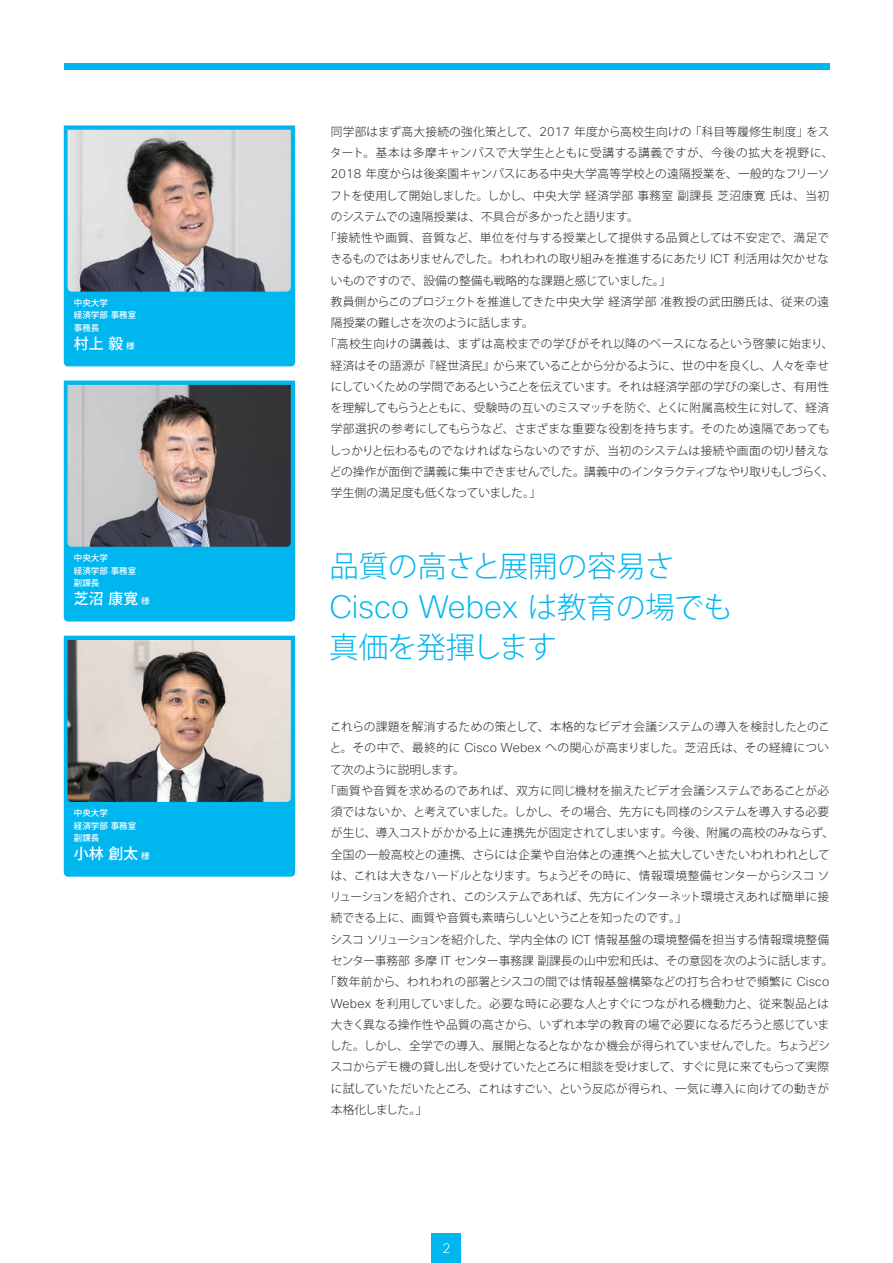
<style>
.page{position:relative;width:893px;height:1263px;background:#fff}
.page>*{position:absolute;margin:0;border:0;box-sizing:border-box;transform-origin:0 0}
.t1{font:200 31.5px "Cisco Sans";color:#00b6ef}
.t2{font:29.4px "Koz Go Pr 6 N Light 90 pv RKSJ H";letter-spacing:-.01em;color:#00b6ef}
.t3{font:14.85px "Koz Go Pr 6 N Medium 90 pv RKSJ H";color:#fff}
.t4{font:200 13.65px "Cisco Sans";color:#fff}
.t5{font:11.7px "Koz Go Pr 6 N Light 90 pv RKSJ H";letter-spacing:.005em;color:#231f20}
.t6{font:11.7px "Koz Go Pr 6 N Light 90 pv RKSJ H";letter-spacing:-.015em;color:#231f20}
.t7{font:11.7px "Koz Go Pr 6 N Light 90 pv RKSJ H";letter-spacing:.04em;color:#231f20}
.t8{font:11.7px "Koz Go Pr 6 N Light 90 pv RKSJ H";letter-spacing:.035em;color:#231f20}
.t9{font:11.7px "Koz Go Pr 6 N Light 90 pv RKSJ H";letter-spacing:-.035em;color:#231f20}
.t10{font:11.7px "Koz Go Pr 6 N Light 90 pv RKSJ H";letter-spacing:-.025em;color:#231f20}
.t11{font:11.7px "Koz Go Pr 6 N Light 90 pv RKSJ H";letter-spacing:-.03em;color:#231f20}
.t12{font:11.7px "Koz Go Pr 6 N Light 90 pv RKSJ H";letter-spacing:-.02em;color:#231f20}
.t13{font:11.7px "Koz Go Pr 6 N Light 90 pv RKSJ H";letter-spacing:.03em;color:#231f20}
.t14{font:11.7px "Koz Go Pr 6 N Light 90 pv RKSJ H";letter-spacing:.025em;color:#231f20}
.t15{font:11.7px "Koz Go Pr 6 N Light 90 pv RKSJ H";letter-spacing:.05em;color:#231f20}
.t16{font:11.7px "Koz Go Pr 6 N Light 90 pv RKSJ H";letter-spacing:-.055em;color:#231f20}
.t17{font:8.55px/12.8px "Koz Go Pr 6 N Medium 90 pv RKSJ H";color:#fff}
.s1{font-size:8.55px}
.s2{font-family:"Cisco Sans";font-weight:200;font-size:12.45px}
.s3{font-family:"Koz Go Pr 6 N Light 90 pv RKSJ H";font-weight:400;font-size:29.4px}
</style>
<div class="page">
<div style="left:64px;top:64px;width:765px;height:6px;background:#00b6ef"></div>
<div style="left:432px;top:1233px;width:29px;height:30px;background:#00b6ef"></div>
<div style="left:64px;top:125px;width:231px;height:241px;background:#00b6ef"></div>
<img style="left:68px;top:130px;width:223px;height:162px">
<div style="left:64px;top:381px;width:231px;height:240px;background:#00b6ef"></div>
<img style="left:68px;top:385px;width:223px;height:162px">
<div style="left:64px;top:636px;width:231px;height:241px;background:#00b6ef"></div>
<img style="left:68px;top:640px;width:223px;height:162px">
<p class="t17" style="left:74px;top:297px;width:64px">中央大学<br>経済学部事務室事務長</p>
<p class="t3" style="left:74px;top:338px;width:62px">村上毅<span class="s1">様</span></p>
<p class="t17" style="left:74px;top:552px;width:64px">中央大学<br>経済学部事務室副課長</p>
<p class="t3" style="left:74px;top:593px;width:77px">芝沼康寛<span class="s1">様</span></p>
<p class="t17" style="left:74px;top:807px;width:64px">中央大学<br>経済学部事務室副課長</p>
<p class="t3" style="left:74px;top:848px;width:77px">小林創太<span class="s1">様</span></p>
<p class="t5" style="left:331px;top:127px;width:500px">同学部はまず高大接続の強化策として、<span class="s2">2017</span> 年度から高校生向けの「科目等履修生制度」をス</p>
<p class="t15" style="left:330px;top:148px;width:505px">タート。基本は多摩キャンパスで大学生とともに受講する講義ですが、今後の拡大を視野に、</p>
<p class="t5" style="left:331px;top:169px;width:500px"><span class="s2">2018</span> 年度からは後楽園キャンパスにある中央大学高等学校との遠隔授業を、一般的なフリーソ</p>
<p class="t8" style="left:330px;top:191px;width:500px">フトを使用して開始しました。しかし、中央大学経済学部事務室副課長芝沼康寛氏は、当初</p>
<p class="t6" style="left:331px;top:212px;width:309px">のシステムでの遠隔授業は、不具合が多かったと語ります。</p>
<p class="t7" style="left:325px;top:233px;width:506px">「接続性や画質、音質など、単位を付与する授業として提供する品質としては不安定で、満足で</p>
<p class="t5" style="left:331px;top:254px;width:500px">きるものではありませんでした。われわれの取り組みを推進するにあたり <span class="s2">ICT</span> 利活用は欠かせな</p>
<p class="t6" style="left:331px;top:276px;width:341px">いものですので、設備の整備も戦略的な課題と感じていました。」</p>
<p class="t8" style="left:331px;top:297px;width:500px">教員側からこのプロジェクトを推進してきた中央大学経済学部准教授の武田勝氏は、従来の遠</p>
<p class="t9" style="left:331px;top:318px;width:205px">隔授業の難しさを次のように話します。</p>
<p class="t13" style="left:325px;top:340px;width:510px">「高校生向けの講義は、まずは高校までの学びがそれ以降のベースになるという啓蒙に始まり、</p>
<p class="t6" style="left:331px;top:361px;width:500px">経済はその語源が『経世済民』から来ていることから分かるように、世の中を良くし、人々を幸せ</p>
<p class="t6" style="left:331px;top:382px;width:500px">にしていくための学問であるということを伝えています。それは経済学部の学びの楽しさ、有用性</p>
<p class="t5" style="left:331px;top:403px;width:500px">を理解してもらうとともに、受験時の互いのミスマッチを防ぐ、とくに附属高校生に対して、経済</p>
<p class="t5" style="left:331px;top:425px;width:500px">学部選択の参考にしてもらうなど、さまざまな重要な役割を持ちます。そのため遠隔であっても</p>
<p class="t5" style="left:330px;top:446px;width:501px">しっかりと伝わるものでなければならないのですが、当初のシステムは接続や画面の切り替えな</p>
<p class="t9" style="left:330px;top:467px;width:506px">どの操作が面倒で講義に集中できませんでした。講義中のインタラクティブなやり取りもしづらく、</p>
<p class="t10" style="left:331px;top:488px;width:212px">学生側の満足度も低くなっていました。」</p>
<h2 class="t2" style="left:329px;top:555px;width:347px">品質の高さと展開の容易さ</h2>
<h1 class="t1" style="left:329px;top:589px;width:405px">Cisco Webex <span class="s3">は教育の場でも</span></h1>
<h2 class="t2" style="left:329px;top:636px;width:229px">真価を発揮します</h2>
<p class="t5" style="left:330px;top:722px;width:502px">これらの課題を解消するための策として、本格的なビデオ会議システムの導入を検討したとのこ</p>
<p class="t7" style="left:330px;top:743px;width:501px">と。その中で、最終的に <span class="s2">Cisco Webex</span> への関心が高まりました。芝沼氏は、その経緯につい</p>
<p class="t9" style="left:330px;top:765px;width:136px">て次のように説明します。</p>
<p class="t5" style="left:325px;top:786px;width:506px">「画質や音質を求めるのであれば、双方に同じ機材を揃えたビデオ会議システムであることが必</p>
<p class="t5" style="left:331px;top:807px;width:500px">須ではないか、と考えていました。しかし、その場合、先方にも同様のシステムを導入する必要</p>
<p class="t5" style="left:331px;top:828px;width:505px">が生じ、導入コストがかかる上に連携先が固定されてしまいます。今後、附属の高校のみならず、</p>
<p class="t5" style="left:331px;top:850px;width:500px">全国の一般高校との連携、さらには企業や自治体との連携へと拡大していきたいわれわれとして</p>
<p class="t5" style="left:331px;top:871px;width:500px">は、これは大きなハードルとなります。ちょうどその時に、情報環境整備センターからシスコソ</p>
<p class="t6" style="left:330px;top:892px;width:501px">リューションを紹介され、このシステムであれば、先方にインターネット環境さえあれば簡単に接</p>
<p class="t10" style="left:331px;top:914px;width:357px">続できる上に、画質や音質も素晴らしいということを知ったのです。」</p>
<p class="t5" style="left:330px;top:935px;width:500px">シスコソリューションを紹介した、学内全体の <span class="s2">ICT</span> 情報基盤の環境整備を担当する情報環境整備</p>
<p class="t5" style="left:331px;top:956px;width:504px">センター事務部多摩 <span class="s2">IT</span> センター事務課副課長の山中宏和氏は、その意図を次のように話します。</p>
<p class="t5" style="left:325px;top:977px;width:506px">「数年前から、われわれの部署とシスコの間では情報基盤構築などの打ち合わせで頻繁に <span class="s2">Cisco</span></p>
<p class="t5" style="left:331px;top:999px;width:500px"><span class="s2">Webex</span> を利用していました。必要な時に必要な人とすぐにつながれる機動力と、従来製品とは</p>
<p class="t14" style="left:331px;top:1020px;width:500px">大きく異なる操作性や品質の高さから、いずれ本学の教育の場で必要になるだろうと感じていま</p>
<p class="t11" style="left:330px;top:1041px;width:502px">した。しかし、全学での導入、展開となるとなかなか機会が得られていませんでした。ちょうどシ</p>
<p class="t12" style="left:330px;top:1062px;width:500px">スコからデモ機の貸し出しを受けていたところに相談を受けまして、すぐに見に来てもらって実際</p>
<p class="t5" style="left:331px;top:1084px;width:500px">に試していただいたところ、これはすごい、という反応が得られ、一気に導入に向けての動きが</p>
<p class="t16" style="left:331px;top:1105px;width:98px">本格化しました。」</p>
<p class="t4" style="left:442px;top:1240px;width:10px">2</p>
</div>
